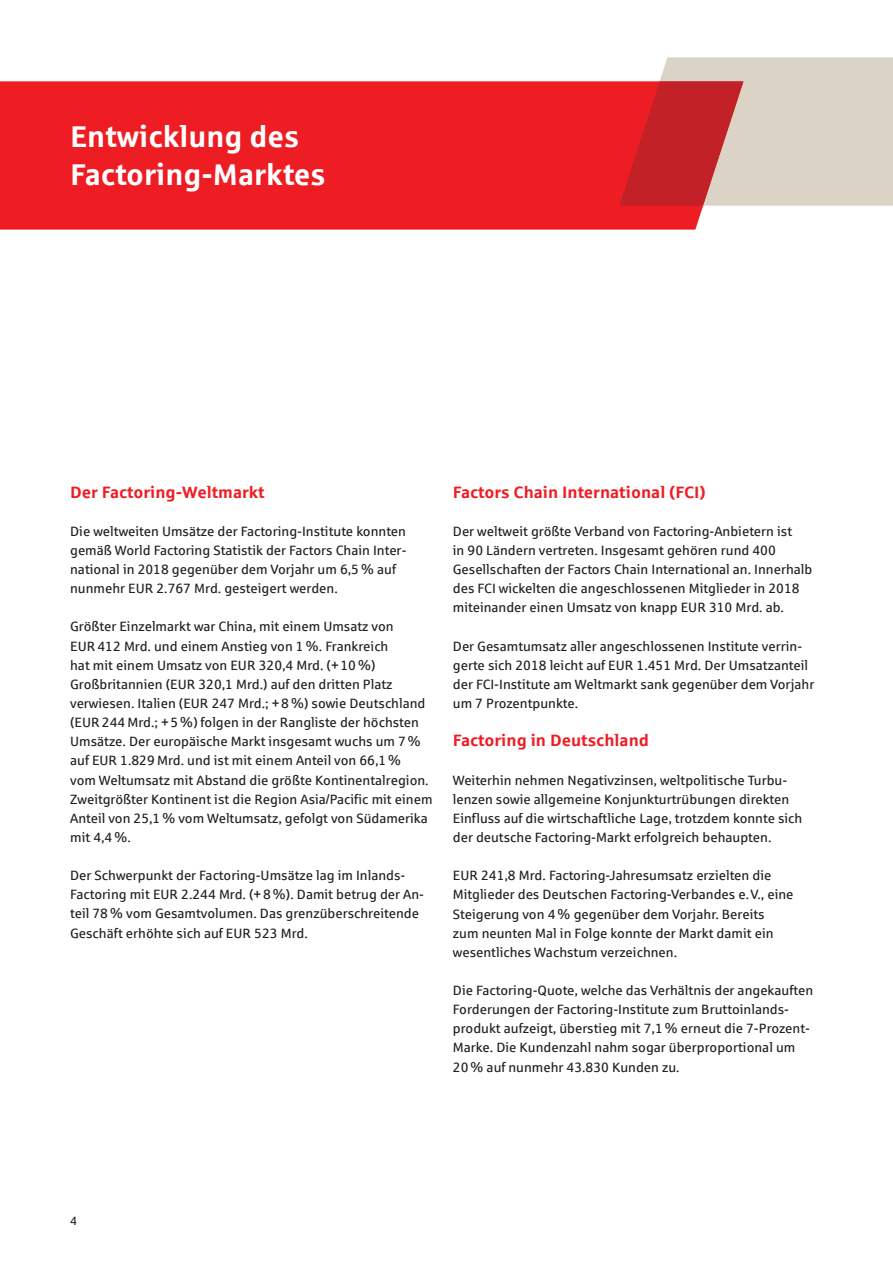
<style>
.page{position:relative;width:893px;height:1263px;background:#fff}
.page>*{position:absolute;margin:0;border:0;box-sizing:border-box;transform-origin:0 0}
.t1{font:700 30px/37.5px "Sparkasse Rg";color:#fff}
.t2{font:700 16.5px "Sparkasse Rg";color:#ee1d23}
.t3{font:13.5px/19.2px "Sparkasse Rg";color:#231f20}
.t4{font:12px "Sparkasse Rg";color:#231f20}
</style>
<div class="page">
<div style="left:0;top:81px;width:703px;height:149px;background:#ee1d23"></div>
<svg style="left:619px;top:57px;width:274px;height:149px;background:#d69b94"></svg>
<h1 class="t1" style="left:70px;top:117px;width:257px">Entwicklung des<br>Factoring-Marktes</h1>
<p class="t2" style="left:70px;top:481px;width:196px">Der Factoring-Weltmarkt</p>
<p class="t3" style="left:70px;top:521px;width:338px">Die weltweiten Umsätze der Factoring-Institute konnten gemäß World Factoring Statistik der Factors Chain Inter&shy;national in 2018 gegenüber dem Vorjahr um 6,5 % auf nunmehr EUR 2.767 Mrd. gesteigert werden.</p>
<p class="t3" style="left:70px;top:617px;width:364px">Größter Einzelmarkt war China, mit einem Umsatz von<br>EUR 412 Mrd. und einem Anstieg von 1 %. Frankreich<br>hat mit einem Umsatz von EUR 320,4 Mrd. (+ 10 %)<br>Großbritannien (EUR 320,1 Mrd.) auf den dritten Platz verwiesen. Italien (EUR 247 Mrd.; + 8 %) sowie Deutschland (EUR 244 Mrd.; + 5 %) folgen in der Rangliste der höchsten Umsätze. Der europäische Markt insgesamt wuchs um 7 % auf EUR 1.829 Mrd. und ist mit einem Anteil von 66,1 %<br>vom Weltumsatz mit Abstand die größte Kontinentalregion.<br>Zweitgrößter Kontinent ist die Region Asia/Pacific mit einem Anteil von 25,1 % vom Weltumsatz, gefolgt von Südamerika mit 4,4 %.</p>
<p class="t3" style="left:70px;top:865px;width:355px">Der Schwerpunkt der Factoring-Umsätze lag im Inlands-Factoring mit EUR 2.244 Mrd. (+ 8 %). Damit betrug der An&shy;teil 78 % vom Gesamtvolumen. Das grenzüberschrei tende Geschäft erhöhte sich auf EUR 523 Mrd.</p>
<p class="t2" style="left:453px;top:481px;width:254px">Factors Chain International (FCI)</p>
<p class="t3" style="left:453px;top:521px;width:361px">Der weltweit größte Verband von Factoring-Anbietern ist<br>in 90 Ländern vertreten. Insgesamt gehören rund 400<br>Gesellschaften der Factors Chain International an. Innerhalb des FCI wickelten die angeschlossenen Mitglieder in 2018 miteinander einen Umsatz von knapp EUR 310 Mrd. ab.</p>
<p class="t3" style="left:453px;top:636px;width:363px">Der Gesamtumsatz aller angeschlossenen Institute verrin&shy;gerte sich 2018 leicht auf EUR 1.451 Mrd. Der Umsatzanteil der FCI-Institute am Weltmarkt sank gegenüber dem Vorjahr um 7 Prozentpunkte.</p>
<p class="t2" style="left:453px;top:730px;width:198px">Factoring in Deutschland</p>
<p class="t3" style="left:453px;top:770px;width:351px">Weiterhin nehmen Negativzinsen, weltpolitische Turbu&shy;lenzen sowie allgemeine Konjunkturtrübungen direkten Einfluss auf die wirtschaftliche Lage, trotzdem konnte sich der deutsche Factoring-Markt erfolgreich behaupten.</p>
<p class="t3" style="left:453px;top:865px;width:342px">EUR 241,8 Mrd. Factoring-Jahresumsatz erzielten die Mitglieder des Deutschen Factoring-Verbandes e. V., eine Steigerung von 4 % gegenüber dem Vorjahr. Bereits zum neunten Mal in Folge konnte der Markt damit ein wesentliches Wachstum verzeichnen.</p>
<p class="t3" style="left:453px;top:980px;width:362px">Die Factoring-Quote, welche das Verhältnis der angekauften Forderungen der Factoring-Institute zum Bruttoinlands&shy;produkt aufzeigt, überstieg mit 7,1 % erneut die 7-Prozent-Marke. Die Kundenzahl nahm sogar überproportional um 20 % auf nunmehr 43.830 Kunden zu.</p>
<p class="t4" style="left:70px;top:1213px;width:8px">4</p>
</div>
